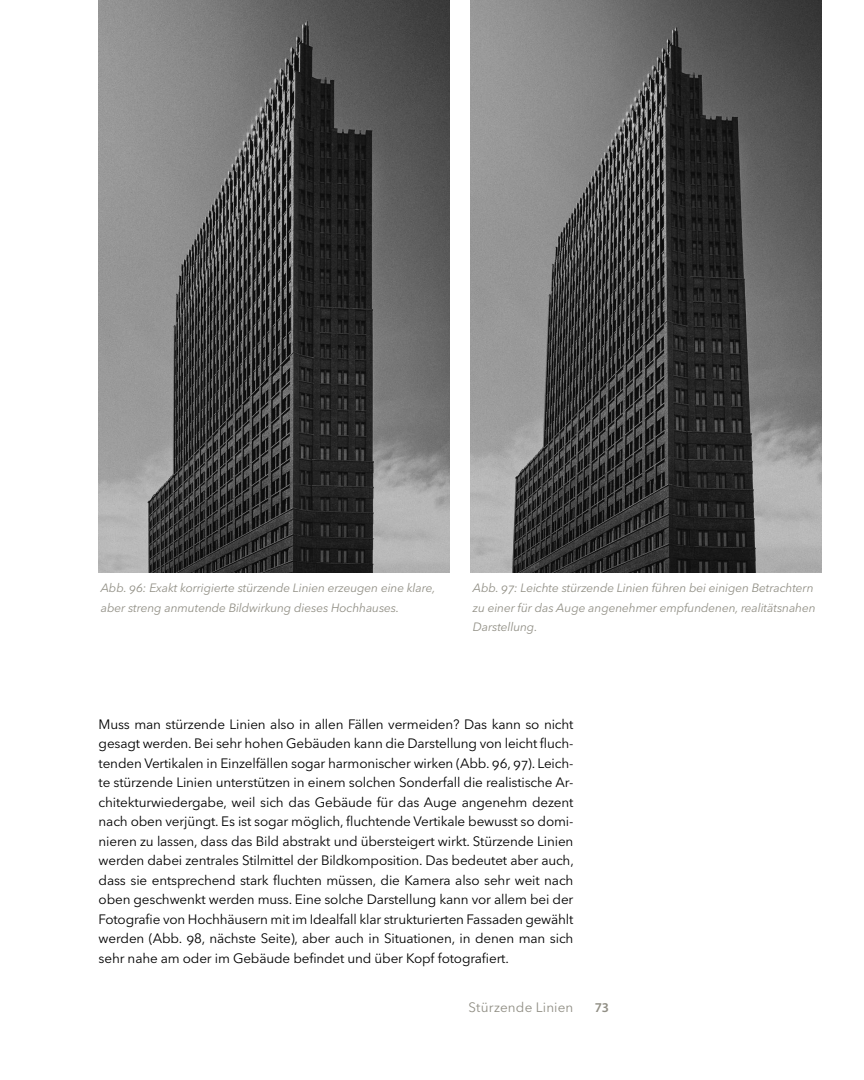
<style>
.page{position:relative;width:864px;height:1080px;background:#fff}
.page>*{position:absolute;margin:0;border:0;box-sizing:border-box;transform-origin:0 0}
.Text{font:13.5px/19.5px "Avenir Next LT Pro";letter-spacing:-.01em;color:#000;text-align:justify}
.Fusszeile_Thema{font:13.5px "Avenir Next LT Pro";letter-spacing:.01em;color:#918f85}
.t1{font:600 13.5px "Myriad Pro";color:#918f85}
.Bildunterschrift_lin{font:italic 12px/19.5px "Avenir Next LT Pro";letter-spacing:-.01em;color:#918f85}
</style>
<div class="page">
<img style="left:471px;top:0;width:350px;height:573px">
<img style="left:99px;top:0;width:350px;height:573px">
<p class="Bildunterschrift_lin" style="left:101px;top:578px;width:336px">Abb. 96: Exakt korrigierte stürzende Linien erzeugen eine klare, aber streng anmutende Bildwirkung dieses Hochhauses.</p>
<p class="Bildunterschrift_lin" style="left:473px;top:578px;width:344px">Abb. 97: Leichte stürzende Linien führen bei einigen Betrachtern zu einer für das Auge angenehmer empfundenen, realitätsnahen<br>Darstellung.</p>
<p class="Text" style="left:99px;top:714px;width:477px">Muss man stürzende Linien also in allen Fällen vermeiden? Das kann so nicht gesagt werden. Bei sehr hohen Gebäuden kann die Darstellung von leicht fluch&shy;tenden Vertikalen in Einzelfällen sogar harmonischer wirken (Abb. 96, 97). Leich&shy;te stürzende Linien unterstützen in einem solchen Sonderfall die realistische Ar&shy;chitekturwiedergabe, weil sich das Gebäude für das Auge angenehm dezent nach oben verjüngt. Es ist sogar möglich, fluchtende Vertikale bewusst so domi&shy;nieren zu lassen, dass das Bild abstrakt und übersteigert wirkt. Stürzende Linien werden dabei zentrales Stilmittel der Bildkomposition. Das bedeutet aber auch, dass sie entsprechend stark fluchten müssen, die Kamera also sehr weit nach oben geschwenkt werden muss. Eine solche Darstellung kann vor allem bei der Fotografie von Hochhäusern mit im Idealfall klar strukturierten Fassaden gewählt werden (Abb. 98, nächste Seite), aber auch in Situationen, in denen man sich sehr nahe am oder im Gebäude befindet und über Kopf fotografiert.</p>
<p class="Fusszeile_Thema" style="left:469px;top:999px;width:106px">Stürzende Linien</p>
<p class="t1" style="left:595px;top:999px;width:16px">73</p>
</div>
